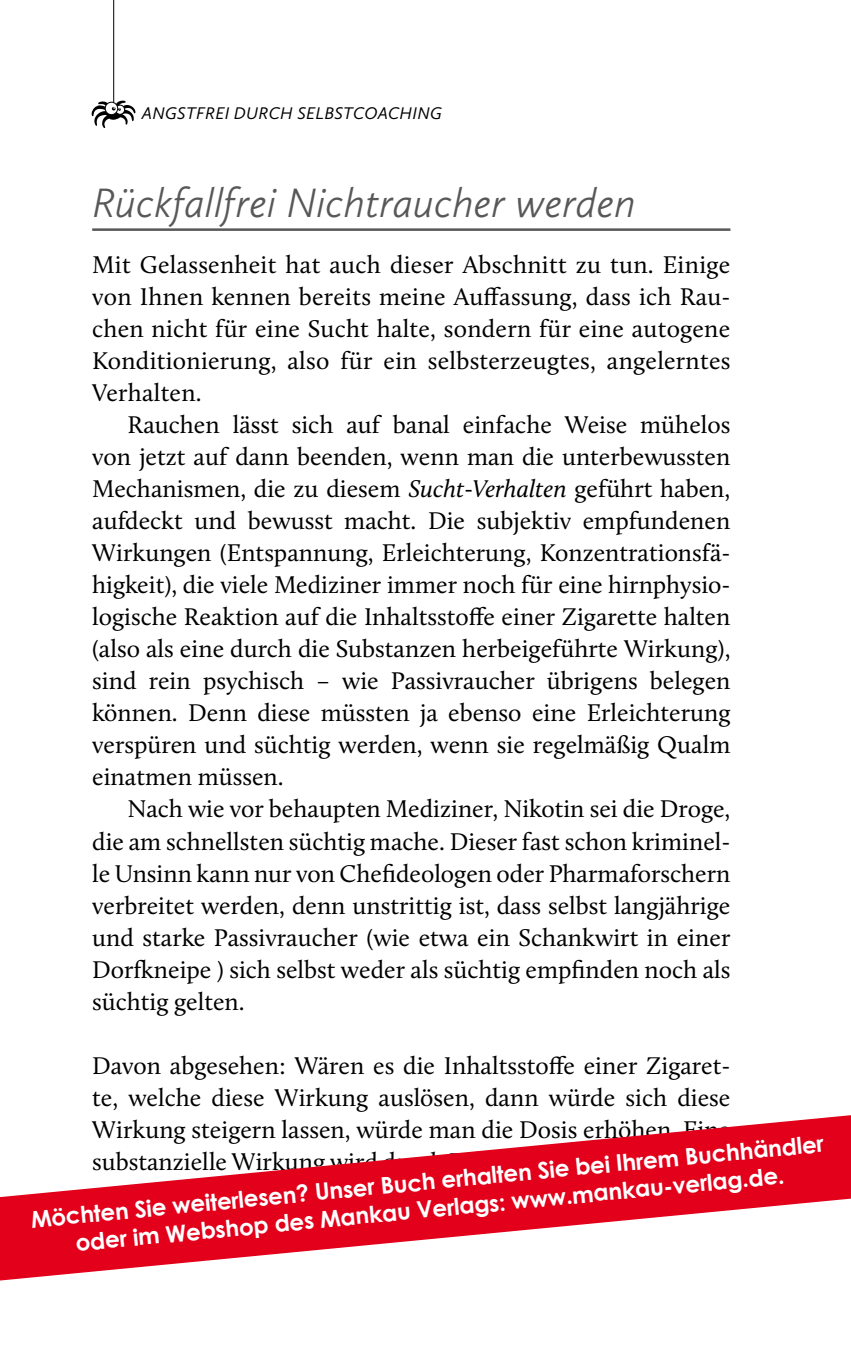
<style>
.page{position:relative;width:851px;height:1347px;background:#fff}
.page>*{position:absolute;margin:0;border:0;box-sizing:border-box;transform-origin:0 0}
.t1{font:italic 300 42.5px "Calluna Sans";color:#585859}
.t2{font:25px/32px "Calluna";color:#000;text-align:justify}
.t3{font:700 23px/27.5px "Century Gothic";color:#fff;text-align:center}
.t4{font:italic 17.5px "Calluna Sans";letter-spacing:.015em;color:#000}
.s1{font-style:italic}
</style>
<div class="page">
<hr style="left:113px;top:0;width:1px;height:109px;background:#000">
<svg style="left:92px;top:101px;width:43px;height:27px"></svg>
<hr style="left:92px;top:228px;width:638px;height:3px;background:#585859">
<svg style="left:0;top:1115px;width:850px;height:165px;fill:#e2001a"></svg>
<p class="t4" style="left:142px;top:103px;width:301px">ANGSTFREI D URCH SELBSTCOACHING</p>
<h1 class="t1" style="left:92px;top:177px;width:545px">Rückfallfrei Nichtraucher werden</h1>
<p class="t2" style="left:92px;top:249px;width:639px">Mit Gelassenheit hat auch dieser Abschnitt zu tun. Einige von Ihnen kennen bereits meine Auffassung, dass ich Rau&shy;chen nicht für eine Sucht halte, sondern für eine autogene Konditionierung, also für ein selbsterzeugtes, angelerntes Verhalten.</p>
<p class="t2" style="left:92px;top:409px;width:639px;text-indent:35px">Rauchen lässt sich auf banal einfache Weise mühelos von jetzt auf dann beenden, wenn man die unterbewussten Mechanismen, die zu diesem <span class="s1">Sucht-Verhalten</span> geführt haben, aufdeckt und bewusst macht. Die subjektiv empfundenen Wirkungen (Entspannung, Erleichterung, Konzentrationsfä&shy;higkeit), die viele Mediziner immer noch für eine hirnphysio&shy;logische Reaktion auf die Inhaltsstoffe einer Zigarette halten (also als eine durch die Substanzen herbeigeführte Wirkung), sind rein psychisch – wie Passivraucher übrigens belegen können. Denn diese müssten ja ebenso eine Erleichterung verspüren und süchtig werden, wenn sie regelmäßig Qualm einatmen müssen.</p>
<p class="t2" style="left:92px;top:793px;width:639px;text-indent:35px">Nach wie vor behaupten Mediziner, Nikotin sei die Droge, die am schnellsten süchtig mache. Dieser fast schon kriminel&shy;le Unsinn kann nur von Chefideologen oder Pharmaforschern verbreitet werden, denn unstrittig ist, dass selbst langjährige und starke Passivraucher (wie etwa ein Schankwirt in einer Dorfkneipe ) sich selbst weder als süchtig empfinden noch als süchtig gelten.</p>
<p class="t2" style="left:92px;top:1049px;width:639px">Davon abgesehen: Wären es die Inhaltsstoffe einer Zigaret&shy;te, welche diese Wirkung auslösen, dann würde sich diese Wirkung steigern lassen, würde man die Dosis erhöhen. Eine substanzielle Wirkung wird durch Erhöhung der Dosis gestei&shy;gert. Trinken Sie beispielsweise ein Glas Wodka, werden Sie</p>
<p class="t3" style="left:29px;top:1201px;width:797px;rotate:-5deg">Möchten Sie weiterlesen? Unser Buch erhalten Sie bei Ihrem Buchhändler oder im Webshop des Mankau Verlags: www.mankau-verlag.de.</p>
</div>
